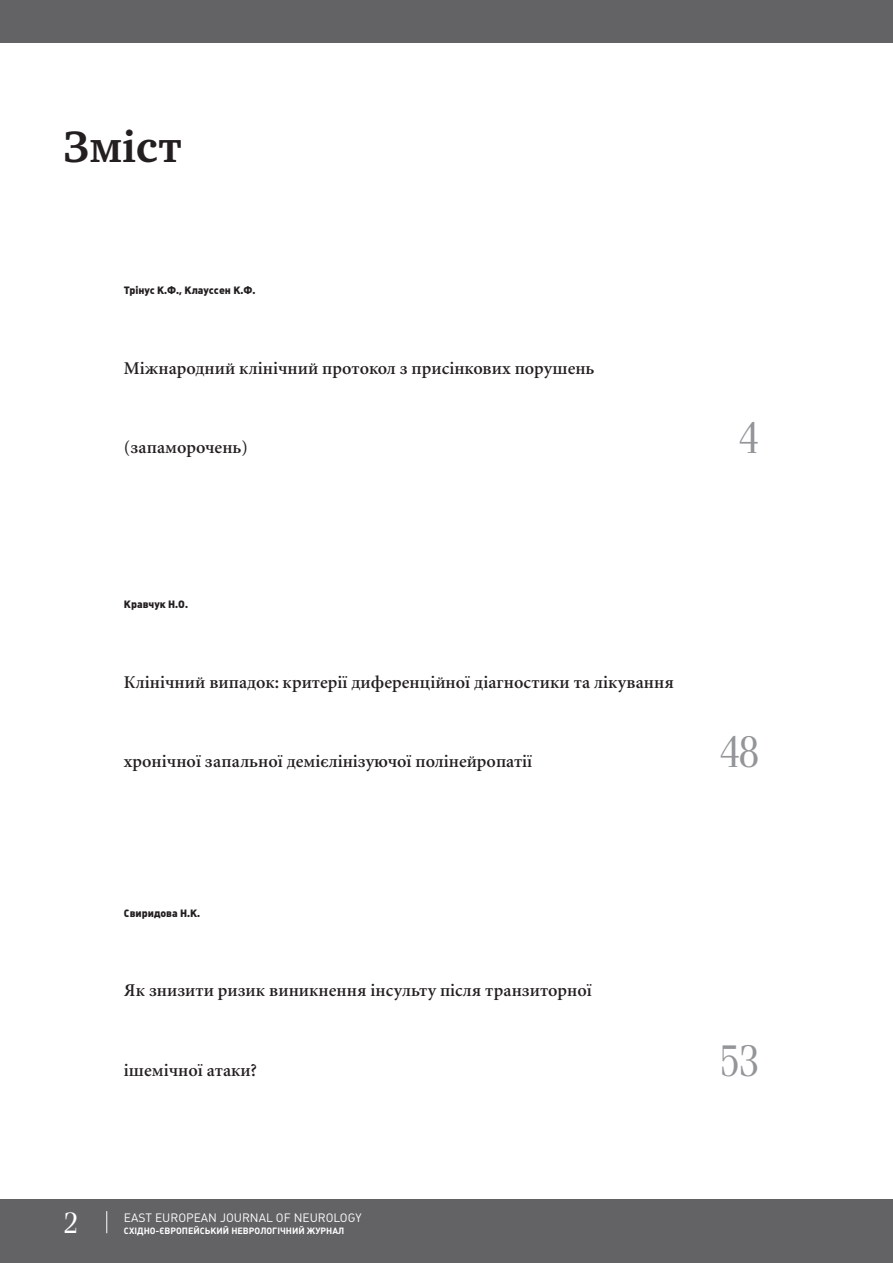
<style>
.page{position:relative;width:893px;height:1263px;background:#fff}
.page>*{position:absolute;margin:0;border:0;box-sizing:border-box;transform-origin:0 0}
.Text_0{font:45px "Simeiz";color:#939598;scale:.9 1}
.t1{font:700 45px "Charter C";color:#231f20}
.t2{font:30px "Simeiz";color:#fff}
.Text_0-2{font:600 18px "Minion Cyr";color:#231f20}
.t3{font:12px "Plumb";color:#fff}
.Author{font:900 10.5px "Plumb";color:#231f20}
.Text_0-3{font:900 10.5px "Plumb";color:#231f20}
.t4{font:700 9px "Plumb";color:#fff}
</style>
<div class="page">
<div style="left:0;top:1199px;width:893px;height:64px;background:#636366"></div>
<div style="left:0;top:0;width:893px;height:43px;background:#636366"></div>
<svg style="left:107px;top:1211px;width:1px;height:22px"></svg>
<p class="t1" style="left:64px;top:122px;width:119px">Зміст</p>
<p class="Author" style="left:124px;top:284px;width:133px">Трінус К.Ф., Клауссен К.Ф.</p>
<p class="Text_0-2" style="left:124px;top:357px;width:472px">Міжнародний клінічний протокол з присінкових порушень</p>
<p class="Text_0-2" style="left:124px;top:437px;width:126px">(запаморочень)</p>
<p class="Text_0" style="left:739px;top:415px;width:23px">4</p>
<p class="Author" style="left:124px;top:597px;width:66px">Кравчук Н.О.</p>
<p class="Text_0-2" style="left:124px;top:671px;width:551px">Клінічний випадок: критерії диференційної діагностики та лікування</p>
<p class="Text_0-2" style="left:124px;top:750px;width:410px">хронічної запальної демієлінізуючої полінейропатії</p>
<p class="Text_0" style="left:720px;top:729px;width:44px">48</p>
<p class="Text_0-3" style="left:124px;top:906px;width:78px">Свиридова Н.К.</p>
<p class="Text_0-2" style="left:124px;top:980px;width:469px">Як знизити ризик виникнення інсульту після транзиторної</p>
<p class="Text_0-2" style="left:124px;top:1059px;width:134px">ішемічної атаки?</p>
<p class="t2" style="left:64px;top:1208px;width:16px">2</p>
<p class="t3" style="left:124px;top:1210px;width:239px">EAST EUROPEAN JOURNAL OF NEUROLOGY</p>
<p class="t4" style="left:124px;top:1225px;width:222px">СХІДНО-ЄВРОПЕЙСЬКИЙ НЕВРОЛОГІЧНИЙ ЖУРНАЛ</p>
<p class="Text_0" style="left:720px;top:1038px;width:44px">53</p>
</div>
